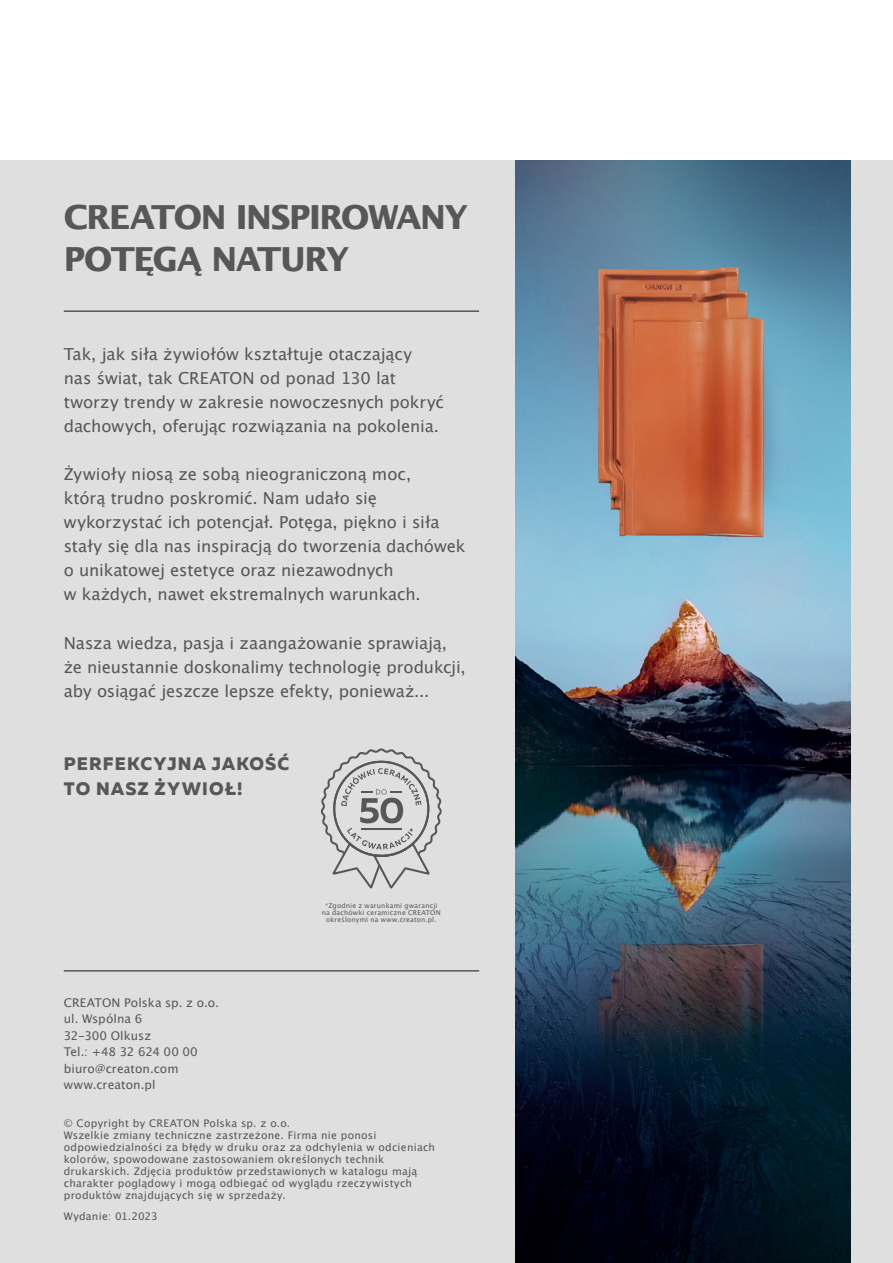
<style>
.page{position:relative;width:893px;height:1263px;background:#fff}
.page>*{position:absolute;margin:0;border:0;box-sizing:border-box;transform-origin:0 0}
.t1{font:700 33px/42px "Lucida Sans CE";letter-spacing:-.045em;color:#575756}
.t2{font:800 18px/25.5px "Muller";letter-spacing:.06em;color:#575756}
.t3{font:16.5px/24px "Lucida San Rom";letter-spacing:-.005em;color:#575756}
.t4{font:12px/16.5px "Lucida San Rom";letter-spacing:.005em;color:#575756}
.t5{font:10.5px/12px "Lucida San Rom";letter-spacing:.025em;color:#575756}
.t6{font:6.75px/7.2px "Lucida San Rom";letter-spacing:.03em;color:#575756;text-align:center}
</style>
<div class="page">
<div style="left:0;top:160px;width:893px;height:1103px;background:#e0dfdf"></div>
<hr style="left:64px;top:310px;width:415px;height:2px;background:#575756">
<hr style="left:64px;top:970px;width:415px;height:1px;background:#575756">
<img style="left:516px;top:160px;width:334px;height:1103px">
<svg style="left:321px;top:748px;width:121px;height:140px"></svg>
<h1 class="t1" style="left:64px;top:195px;width:406px">CREATON INSPIROWANY<br>POTĘGĄ NATURY</h1>
<p class="t3" style="left:64px;top:343px;width:382px">Tak, jak siła żywiołów kształtuje otaczający<br>nas świat, tak CREATON od ponad 130 lat tworzy trendy w zakresie nowoczesnych pokryć dachowych, oferując rozwiązania na pokolenia.</p>
<p class="t3" style="left:64px;top:463px;width:403px">Żywioły niosą ze sobą nieograniczoną moc,<br>którą trudno poskromić. Nam udało się wykorzystać ich potencjał. Potęga, piękno i siła stały się dla nas inspiracją do tworzenia dachówek o unikatowej estetyce oraz niezawodnych<br>w każdych, nawet ekstremalnych warunkach.</p>
<p class="t3" style="left:64px;top:631px;width:403px">Nasza wiedza, pasja i zaangażowanie sprawiają, że nieustannie doskonalimy technologię produkcji, aby osiągać jeszcze lepsze efekty, ponieważ...</p>
<p class="t2" style="left:64px;top:751px;width:227px">PERFEKCYJNA JAKOŚĆ<br>TO NASZ ŻYWIOŁ!</p>
<p class="t4" style="left:64px;top:994px;width:157px">CREATON Polska sp. z o.o. ul. Wspólna 6<br>32-300 Olkusz<br>Tel.: +48 32 624 00 00 biuro@creaton.com www.creaton.pl</p>
<p class="t6" style="left:322px;top:902px;width:120px">*Zgodnie z warunkami gwarancji na dachówki ceramiczne CREATON określonymi na www.creaton.pl.</p>
<p class="t5" style="left:64px;top:1118px;width:373px">© Copyright by CREATON Polska sp. z o.o.<br>Wszelkie zmiany techniczne zastrzeżone. Firma nie ponosi odpowiedzialności za błędy w druku oraz za odchylenia w odcieniach kolorów, spowodowane zastosowaniem określonych technik drukarskich. Zdjęcia produktów przedstawionych w katalogu mają charakter poglądowy i mogą odbiegać od wyglądu rzeczywistych produktów znajdujących się w sprzedaży.</p>
<p class="t5" style="left:64px;top:1211px;width:95px">Wydanie: 01.2023</p>
</div>
